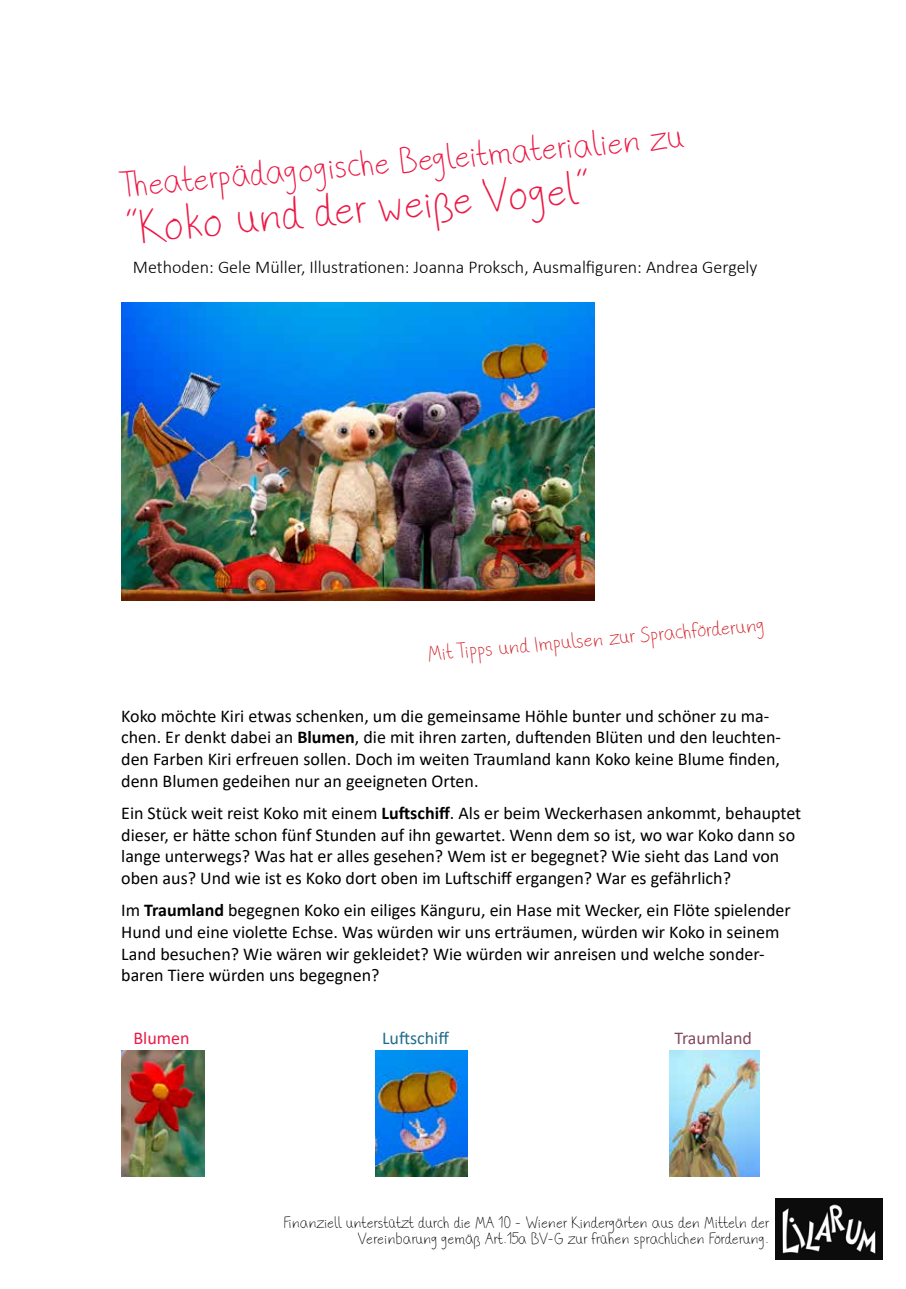
<style>
.page{position:relative;width:906px;height:1289px;background:#fff}
.page>*{position:absolute;margin:0;border:0;box-sizing:border-box;transform-origin:0 0}
.t1{font:100 39px "phitradesign Handwritten";color:#ed1845}
.t2{font:100 30px "phitradesign Handwritten";color:#ed1845}
.t3{font:18px/21.6px "Calibri";color:#000}
.t4{font:300 18px "Calibri";color:#000}
.t5{font:100 18px "phitradesign Handwritten";color:#d2232a}
.t6{font:18px "Calibri";color:#1f6c8c}
.t7{font:18px "Calibri";color:#83495d}
.t8{font:18px "Calibri";color:#ed1845}
.t9{font:100 13.5px/16.2px "phitradesign Handwritten";color:#000;text-align:right}
.s1{font-weight:700}
</style>
<div class="page">
<img style="left:121px;top:1050px;width:84px;height:126px">
<img style="left:670px;top:1050px;width:89px;height:126px">
<img style="left:376px;top:1050px;width:92px;height:126px">
<img style="left:122px;top:302px;width:473px;height:299px">
<img style="left:775px;top:1198px;width:107px;height:61px">
<h2 class="t2" style="left:121px;top:162px;width:564px;rotate:-5deg">Theaterpädagogische Begleitmaterialien zu</h2>
<h1 class="t1" style="left:125px;top:199px;width:466px;rotate:-5deg">“Koko und der weiße Vogel“</h1>
<p class="t4" style="left:133px;top:256px;width:626px">Methoden: Gele Müller, Illustrationen: Joanna Proksch, Ausmalfiguren: Andrea Gergely</p>
<p class="t5" style="left:427px;top:640px;width:339px;rotate:-5deg">Mit Tipps und Impulsen zur Sprachförderung</p>
<p class="t3" style="left:121px;top:704px;width:661px">Koko möchte Kiri etwas schenken, um die gemeinsame Höhle bunter und schöner zu ma&shy;chen. Er denkt dabei an <span class="s1">Blumen</span>, die mit ihren zarten, duftenden Blüten und den leuchten&shy;den Farben Kiri erfreuen sollen. Doch im weiten Traumland kann Koko keine Blume finden, denn Blumen gedeihen nur an geeigneten Orten.</p>
<p class="t3" style="left:121px;top:801px;width:681px">Ein Stück weit reist Koko mit einem <span class="s1">Luftschiff</span>. Als er beim Weckerhasen ankommt, behauptet dieser, er hätte schon fünf Stunden auf ihn gewartet. Wenn dem so ist, wo war Koko dann so lange unterwegs? Was hat er alles gesehen? Wem ist er begegnet? Wie sieht das Land von oben aus? Und wie ist es Koko dort oben im Luftschiff ergangen? War es gefährlich?</p>
<p class="t3" style="left:121px;top:899px;width:671px">Im <span class="s1">Traumland</span> begegnen Koko ein eiliges Känguru, ein Hase mit Wecker, ein Flöte spielender Hund und eine violette Echse. Was würden wir uns erträumen, würden wir Koko in seinem Land besuchen? Wie wären wir gekleidet? Wie würden wir anreisen und welche sonder&shy;baren Tiere würden uns begegnen?</p>
<p class="t8" style="left:133px;top:1025px;width:58px">Blumen</p>
<p class="t6" style="left:382px;top:1025px;width:69px">Luftschiff</p>
<p class="t7" style="left:674px;top:1025px;width:79px">Traumland</p>
<p class="t9" style="left:284px;top:1214px;width:487px">Finanziell unterstützt durch die MA 10 - Wiener Kindergärten aus den Mitteln der<br>Vereinbarung gemäß Art.15a BV-G zur frühen sprachlichen Förderung.</p>
</div>
